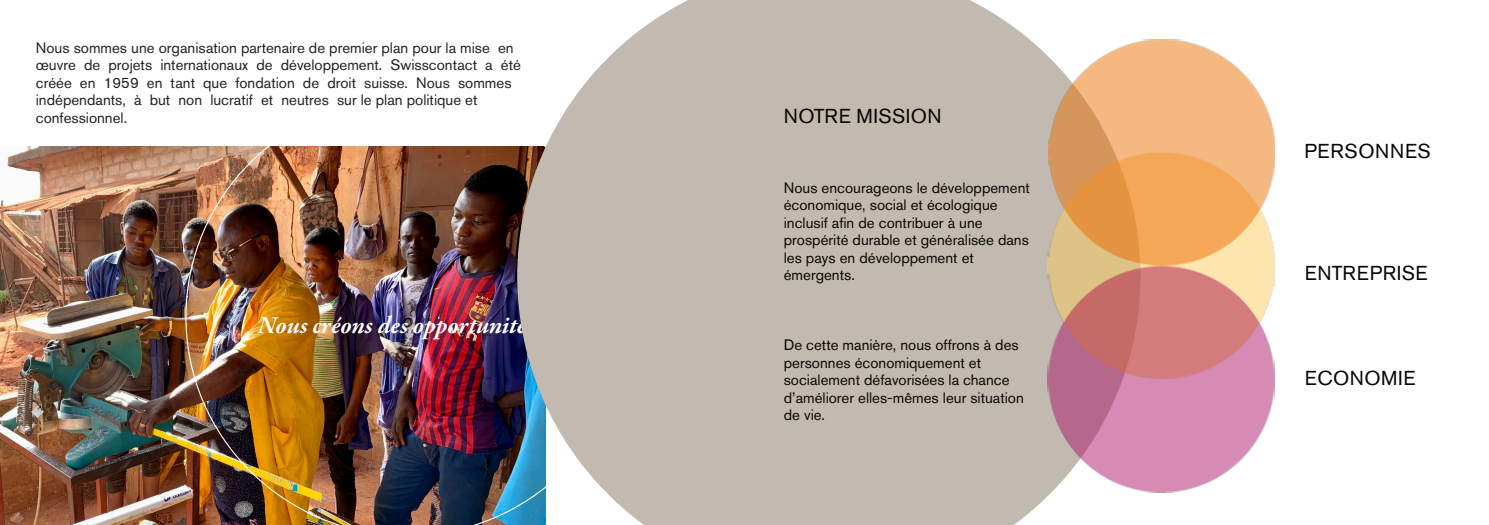
<style>
.page{position:relative;width:1489px;height:525px;background:#fff}
.page>*{position:absolute;margin:0;border:0;box-sizing:border-box;transform-origin:0 0}
.t1{font:italic 700 25px "Garamond Premr Pro";letter-spacing:-.01em;color:#fff}
.t2{font:20px "Akzidenz Grotesk BQ";letter-spacing:.02em;color:#080704}
.t3{font:15px/17.5px "Akzidenz Grotesk BQ";color:#080704}
.t4{font:15px/17.5px "Akzidenz Grotesk BQ";color:#231f20}
</style>
<div class="page">
<img style="left:0;top:146px;width:185px;height:378px">
<img style="left:185px;top:146px;width:332px;height:378px">
<svg style="left:517px;top:0;width:535px;height:524px;background:#c3bdb5"></svg>
<img style="left:1046px;top:39px;width:228px;height:453px">
<p class="t4" style="left:36px;top:40px;width:486px">Nous sommes une organisation partenaire de premier plan pour la mise en œuvre de projets internationaux de développement. Swisscontact a été créée en 1959 en tant que fondation de droit suisse. Nous sommes indépendants, à but non lucratif et neutres sur le plan politique et confessionnel.</p>
<h1 class="t1" style="left:258px;top:314px;width:278px">Nous créons des opportunités</h1>
<h2 class="t2" style="left:783px;top:108px;width:159px">NOTRE MISSION</h2>
<p class="t3" style="left:783px;top:180px;width:247px">Nous encourageons le développement économique, social et écologique inclusif afin de contribuer à une prospérité durable et généralisée dans les pays en développement et émergents.</p>
<p class="t3" style="left:783px;top:338px;width:242px">De cette manière, nous offrons à des personnes économiquement et socialement défavorisées la chance d’améliorer elles-mêmes leur situation de vie.</p>
<h2 class="t2" style="left:1304px;top:142px;width:128px">PERSONNES</h2>
<h2 class="t2" style="left:1304px;top:265px;width:124px">ENTREPRISE</h2>
<h2 class="t2" style="left:1304px;top:370px;width:112px">ECONOMIE</h2>
</div>
